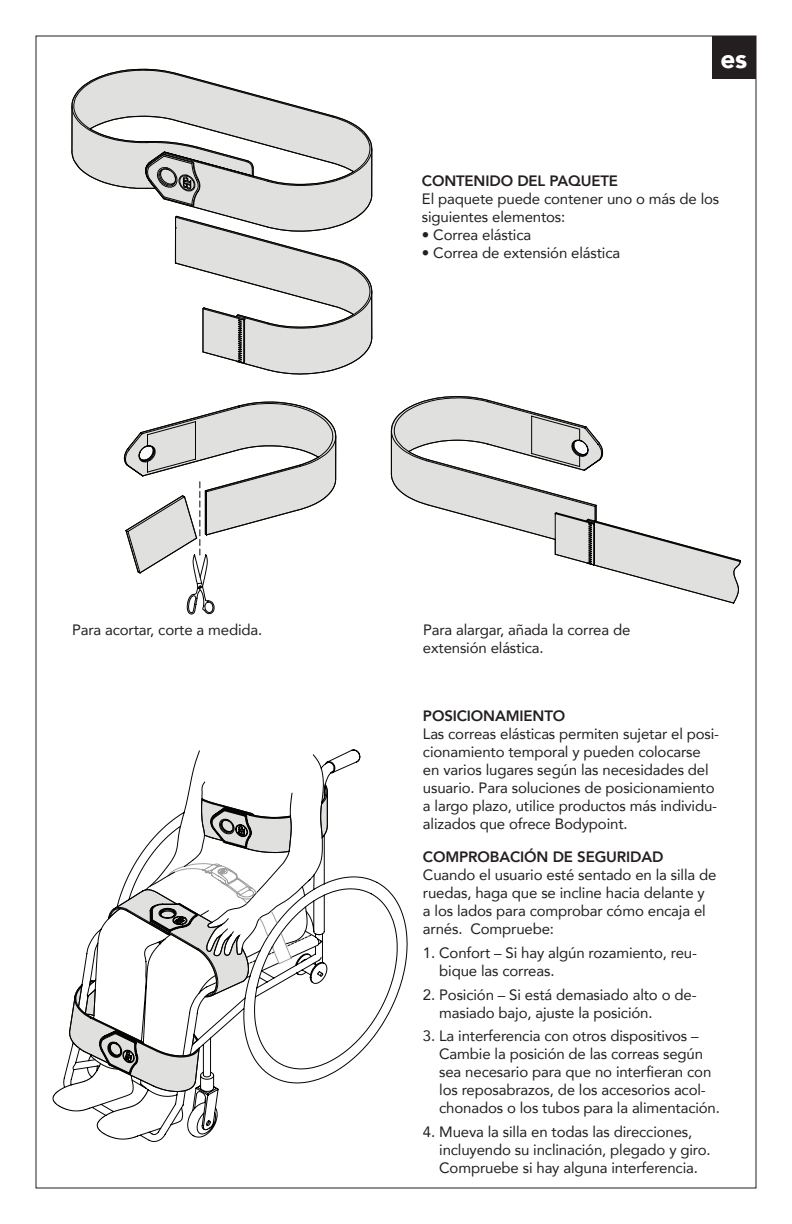
<style>
.page{position:relative;width:792px;height:1224px;background:#fff}
.page>*{position:absolute;margin:0;border:0;box-sizing:border-box;transform-origin:0 0}
.t1{font:900 26px "Avenir";color:#fff}
.t2{font:15px/18px "Avenir";letter-spacing:-.01em;color:#231f20}
.t3{font:800 15px "Avenir";letter-spacing:-.01em;color:#231f20}
</style>
<div class="page">
<div style="left:712px;top:36px;width:44px;height:43px;background:#231f20"></div>
<svg style="left:71px;top:69px;width:302px;height:306px"></svg>
<svg style="left:124px;top:401px;width:213px;height:213px"></svg>
<svg style="left:391px;top:396px;width:350px;height:208px"></svg>
<svg style="left:571px;top:426px;width:18px;height:31px"></svg>
<svg style="left:52px;top:749px;width:356px;height:393px"></svg>
<svg style="left:69px;top:859px;width:21px;height:233px"></svg>
<svg style="left:90px;top:819px;width:232px;height:283px"></svg>
<h1 class="t1" style="left:720px;top:37px;width:29px">es</h1>
<p class="t3" style="left:422px;top:170px;width:198px">CONTENIDO DEL PAQUETE</p>
<p class="t2" style="left:422px;top:190px;width:299px">El paquete puede contener uno o más de los siguientes elementos:</p>
<p class="t2" style="left:422px;top:226px;width:111px">• Correa elástica</p>
<p class="t2" style="left:422px;top:244px;width:200px">• Correa de extensión elástica</p>
<p class="t2" style="left:72px;top:620px;width:192px">Para acortar, corte a medida.</p>
<p class="t2" style="left:423px;top:620px;width:209px">Para alargar, añada la correa de extensión elástica.</p>
<p class="t3" style="left:423px;top:704px;width:144px">POSICIONAMIENTO</p>
<p class="t2" style="left:423px;top:724px;width:298px">Las correas elásticas permiten sujetar el posi&shy;cionamiento temporal y pueden colocarse en varios lugares según las necesidades del usuario. Para soluciones de posicionamiento a largo plazo, utilice productos más individu&shy;alizados que ofrece Bodypoint.</p>
<p class="t3" style="left:423px;top:845px;width:242px">COMPROBACIÓN DE SEGURIDAD</p>
<p class="t2" style="left:423px;top:866px;width:295px">Cuando el usuario esté sentado en la silla de ruedas, haga que se incline hacia delante y<br>a los lados para comprobar cómo encaja el arnés. Compruebe:</p>
<p class="t2" style="left:439px;top:943px;width:259px;text-indent:-16px">1. Confort – Si hay algún rozamiento, reu&shy;bique las correas.</p>
<p class="t2" style="left:439px;top:985px;width:259px;text-indent:-16px">2. Posición – Si está demasiado alto o de&shy;masiado bajo, ajuste la posición.</p>
<p class="t2" style="left:439px;top:1027px;width:282px;text-indent:-16px">3. La interferencia con otros dispositivos – Cambie la posición de las correas según sea necesario para que no interfieran con los reposabrazos, de los accesorios acol&shy;chonados o los tubos para la alimentación.</p>
<p class="t2" style="left:439px;top:1123px;width:273px;text-indent:-16px">4. Mueva la silla en todas las direcciones, incluyendo su inclinación, plegado y giro.<br>Compruebe si hay alguna interferencia.</p>
</div>
